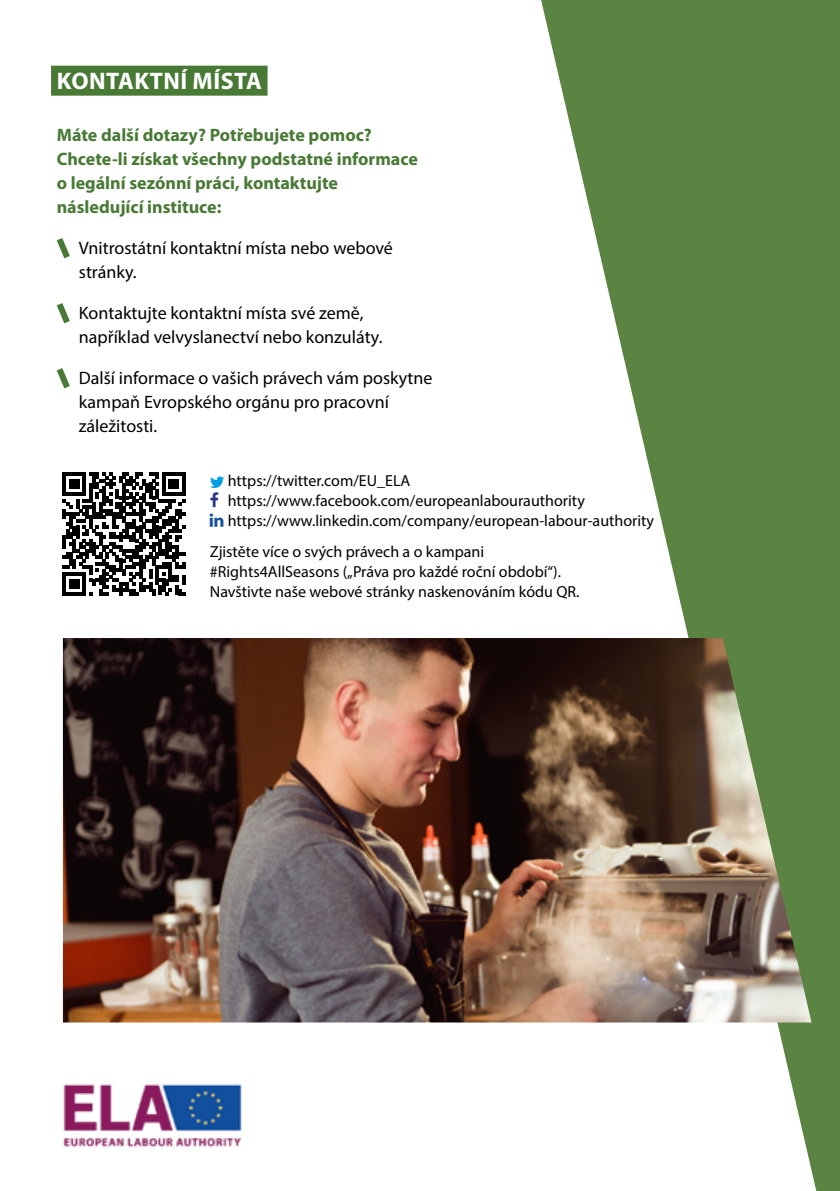
<style>
.page{position:relative;width:840px;height:1191px;background:#fff}
.page>*{position:absolute;margin:0;border:0;box-sizing:border-box;transform-origin:0 0}
.Titel_Black_Surligne{font:700 24px "Myriad Pro";letter-spacing:.02em;color:#fff}
.Body{font:18px/24px "Myriad Pro";color:#000}
.Body_Bold_Green{font:700 18px/24px "Myriad Pro";color:#487935}
.Body_White{font:16px/20px "Myriad Pro";color:#000}
</style>
<div class="page">
<svg style="left:541px;top:0;width:298px;height:1191px;fill:#5b8341"></svg>
<div style="left:51px;top:66px;width:216px;height:30px;background:#487935"></div>
<svg style="left:56px;top:238px;width:14px;height:21px"></svg>
<svg style="left:56px;top:303px;width:14px;height:21px"></svg>
<svg style="left:56px;top:368px;width:14px;height:21px"></svg>
<img style="left:63px;top:1084px;width:179px;height:64px">
<svg style="left:63px;top:472px;width:122px;height:123px"></svg>
<img style="left:63px;top:638px;width:748px;height:384px">
<p class="Titel_Black_Surligne" style="left:57px;top:65px;width:206px">KONTAKTNÍ MÍSTA</p>
<p class="Body_Bold_Green" style="left:57px;top:123px;width:362px">Máte další dotazy? Potřebujete pomoc?<br>Chcete-li získat všechny podstatné informace o legální sezónní práci, kontaktujte následující instituce:</p>
<p class="Body" style="left:79px;top:236px;width:315px">Vnitrostátní kontaktní místa nebo webové stránky.</p>
<p class="Body" style="left:79px;top:301px;width:305px">Kontaktujte kontaktní místa své země, například velvyslanectví nebo konzuláty.</p>
<p class="Body" style="left:79px;top:366px;width:355px">Další informace o vašich právech vám poskytne kampaň Evropského orgánu pro pracovní záležitosti.</p>
<p class="Body_White" style="left:228px;top:470px;width:427px">https://twitter.com/EU_ELA https://www.facebook.com/europeanlabourauthority https://www.linkedin.com/company/european-labour-authority</p>
<p class="Body_White" style="left:210px;top:541px;width:371px">Zjistěte více o svých právech a o kampani #Rights4AllSeasons („Práva pro každé roční období“).<br>Navštivte naše webové stránky naskenováním kódu QR.</p>
</div>
